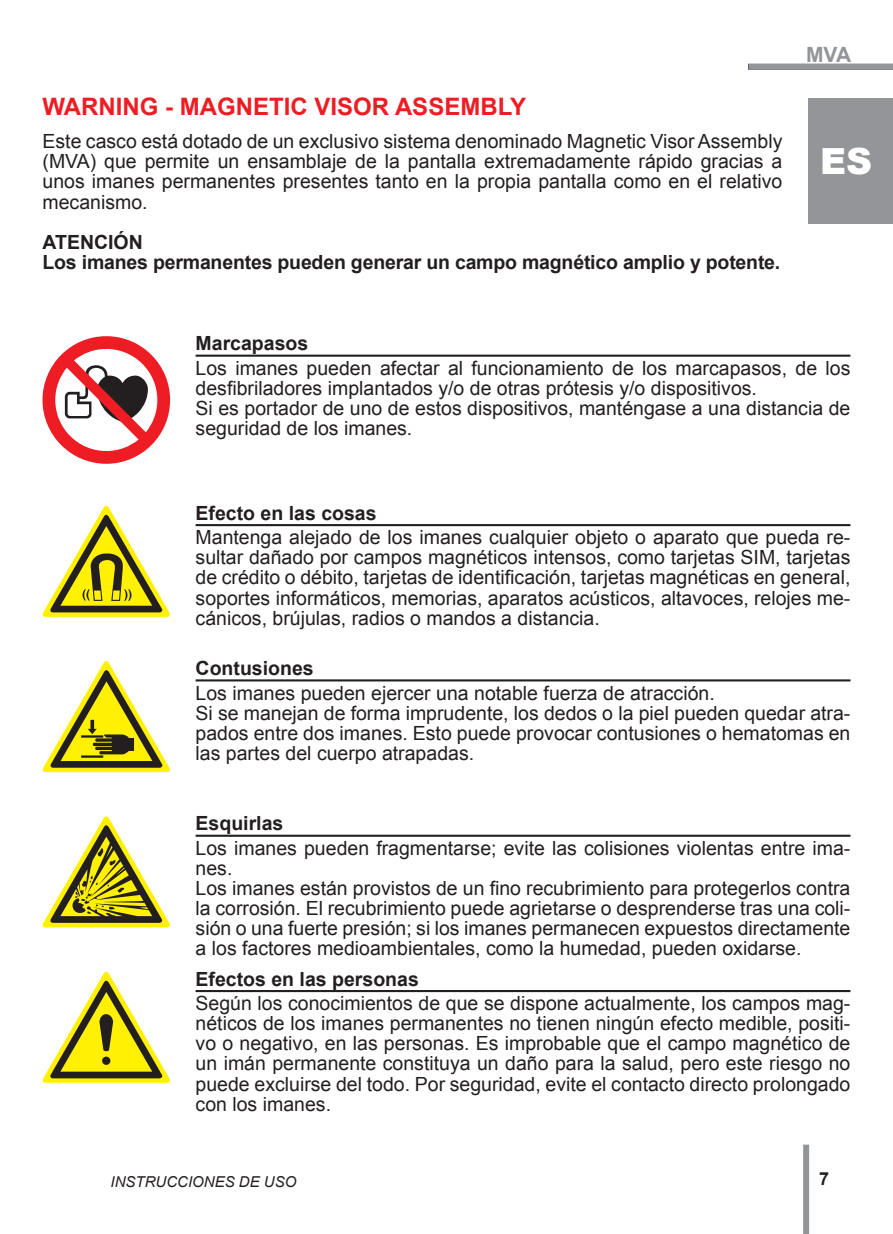
<style>
.page{position:relative;width:893px;height:1234px;background:#fff}
.page>*{position:absolute;margin:0;border:0;box-sizing:border-box;transform-origin:0 0}
.t1{font:900 36px "Arial";color:#fff}
.t2{font:700 24px "Arial";color:#ee1d23}
.t3{font:700 21px "Arial";color:#939598}
.t4{font:19.5px/20.1px "Arial";color:#231f20;text-align:justify}
.t5{font:700 19.5px "Arial";color:#231f20}
.t6{font:700 18px "Arial";color:#231f20}
.t7{font:italic 15px "Arial";color:#231f20}
</style>
<div class="page">
<div style="left:808px;top:98px;width:85px;height:126px;background:#939598"></div>
<div style="left:803px;top:1144px;width:6px;height:89px;background:#939598"></div>
<div style="left:748px;top:64px;width:145px;height:6px;background:#939598"></div>
<svg style="left:43px;top:336px;width:127px;height:127px"></svg>
<svg style="left:43px;top:505px;width:127px;height:112px"></svg>
<svg style="left:43px;top:661px;width:127px;height:111px"></svg>
<svg style="left:43px;top:816px;width:127px;height:111px"></svg>
<svg style="left:43px;top:971px;width:127px;height:111px"></svg>
<hr style="left:196px;top:354px;width:654px;height:2px;background:#231f20">
<hr style="left:196px;top:524px;width:654px;height:2px;background:#231f20">
<hr style="left:196px;top:679px;width:654px;height:2px;background:#231f20">
<hr style="left:196px;top:834px;width:654px;height:2px;background:#231f20">
<hr style="left:196px;top:989px;width:654px;height:2px;background:#231f20">
<p class="t2" style="left:43px;top:91px;width:485px">WARNING - MAGNETIC VISOR ASSEMBLY</p>
<p class="t4" style="left:43px;top:131px;width:741px">Este casco está dotado de un exclusivo sistema denominado Magnetic Visor Assembly (MVA) que permite un ensamblaje de la pantalla extremadamente rápido gracias a unos imanes permanentes presentes tanto en la propia pantalla como en el relativo mecanismo.</p>
<p class="t5" style="left:43px;top:229px;width:102px">ATENCIÓN</p>
<p class="t5" style="left:43px;top:249px;width:739px">Los imanes permanentes pueden generar un campo magnético amplio y potente.</p>
<p class="t3" style="left:806px;top:41px;width:47px">MVA</p>
<p class="t1" style="left:820px;top:135px;width:53px">ES</p>
<p class="t5" style="left:196px;top:330px;width:114px">Marcapasos</p>
<p class="t4" style="left:196px;top:358px;width:656px">Los imanes pueden afectar al funcionamiento de los marcapasos, de los desfibriladores implantados y/o de otras prótesis y/o dispositivos.</p>
<p class="t4" style="left:196px;top:398px;width:656px">Si es portador de uno de estos dispositivos, manténgase a una distancia de seguridad de los imanes.</p>
<p class="t5" style="left:196px;top:500px;width:182px">Efecto en las cosas</p>
<p class="t4" style="left:196px;top:527px;width:656px">Mantenga alejado de los imanes cualquier objeto o aparato que pueda re&shy;sultar dañado por campos magnéticos intensos, como tarjetas SIM, tarjetas de crédito o débito, tarjetas de identificación, tarjetas magnéticas en general, soportes informáticos, memorias, aparatos acústicos, altavoces, relojes me&shy;cánicos, brújulas, radios o mandos a distancia.</p>
<p class="t5" style="left:196px;top:655px;width:120px">Contusiones</p>
<p class="t4" style="left:196px;top:682px;width:521px">Los imanes pueden ejercer una notable fuerza de atracción.</p>
<p class="t4" style="left:196px;top:702px;width:656px">Si se manejan de forma imprudente, los dedos o la piel pueden quedar atra&shy;pados entre dos imanes. Esto puede provocar contusiones o hematomas en las partes del cuerpo atrapadas.</p>
<p class="t5" style="left:196px;top:810px;width:89px">Esquirlas</p>
<p class="t4" style="left:196px;top:837px;width:656px">Los imanes pueden fragmentarse; evite las colisiones violentas entre ima&shy;nes.</p>
<p class="t4" style="left:196px;top:878px;width:656px">Los imanes están provistos de un fino recubrimiento para protegerlos contra la corrosión. El recubrimiento puede agrietarse o desprenderse tras una coli&shy;sión o una fuerte presión; si los imanes permanecen expuestos directamente a los factores medioambientales, como la humedad, pueden oxidarse.</p>
<p class="t5" style="left:196px;top:965px;width:225px">Efectos en las personas</p>
<p class="t4" style="left:196px;top:993px;width:656px">Según los conocimientos de que se dispone actualmente, los campos mag&shy;néticos de los imanes permanentes no tienen ningún efecto medible, positi&shy;vo o negativo, en las personas. Es improbable que el campo magnético de un imán permanente constituya un daño para la salud, pero este riesgo no puede excluirse del todo. Por seguridad, evite el contacto directo prolongado con los imanes.</p>
<p class="t7" style="left:111px;top:1171px;width:187px">INSTRUCCIONES DE USO</p>
<p class="t6" style="left:819px;top:1166px;width:12px">7</p>
</div>
